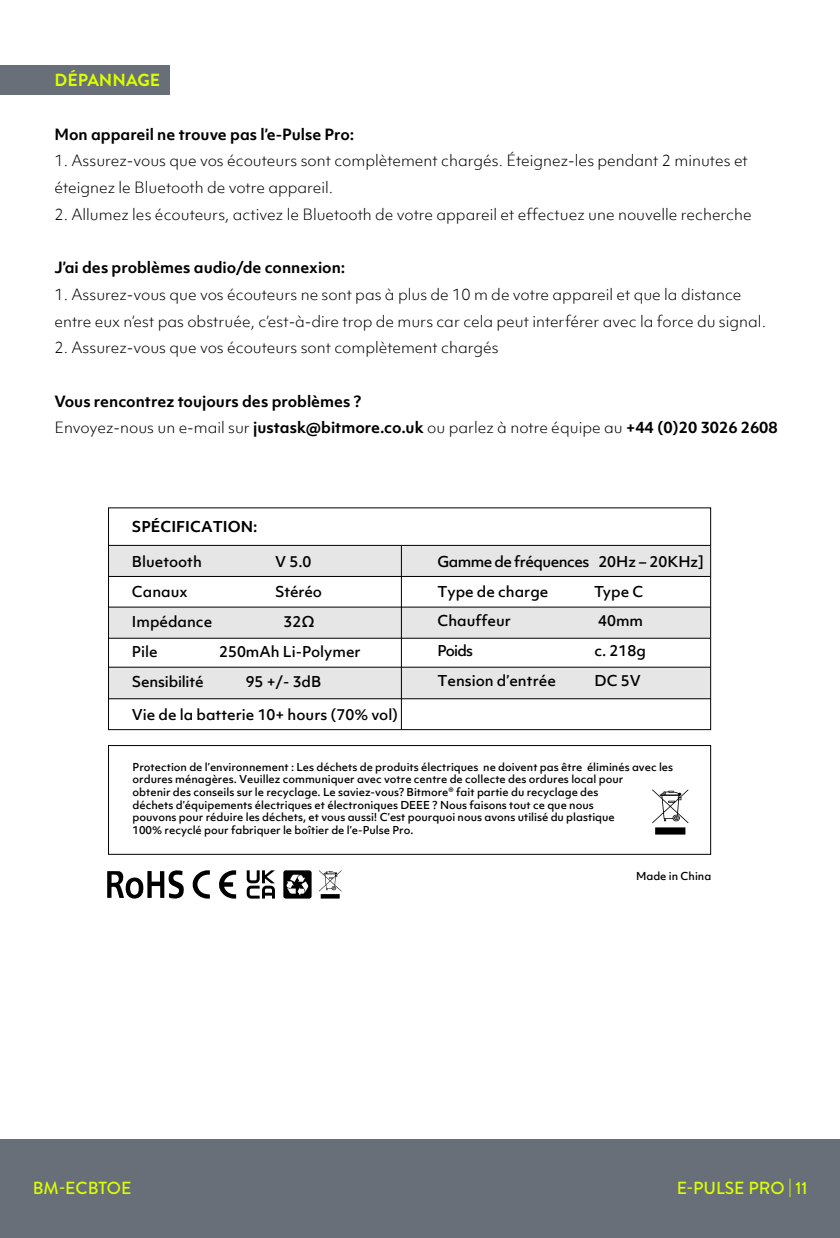
<style>
.page{position:relative;width:840px;height:1238px;background:#fff}
.page>*{position:absolute;margin:0;border:0;box-sizing:border-box;transform-origin:0 0}
.t1{font:500 17.5px "Brandon Grotesque";color:#dbff01}
.t2{font:700 17.5px "Brandon Grotesque";color:#dbff01}
.t3{font:300 14.88px/26.8px "Objektiv Mk 1";color:#000}
.t4{font:700 14.88px/26.8px "Objektiv Mk 1";color:#000}
.t5{font:500 14.35px/29.9px "Objektiv Mk 1";color:#000}
.t6{font:700 14.35px "Objektiv Mk 1";color:#000}
.t7{font:500 10.5px/12.6px "Objektiv Mk 1";color:#000}
.s1{font-weight:300}
</style>
<div class="page">
<div style="left:0;top:65px;width:170px;height:30px;background:#696f79"></div>
<div style="left:0;top:1139px;width:840px;height:98px;background:#696f79"></div>
<div style="left:108px;top:667px;width:602px;height:31px;background:#e6e6e6"></div>
<div style="left:109px;top:545px;width:601px;height:31px;background:#e6e6e6"></div>
<div style="left:109px;top:607px;width:602px;height:31px;background:#e6e6e6"></div>
<hr style="left:109px;top:545px;width:602px;height:1px;background:#000">
<hr style="left:108px;top:576px;width:602px;height:1px;background:#000">
<hr style="left:108px;top:606px;width:602px;height:1px;background:#000">
<hr style="left:108px;top:638px;width:602px;height:1px;background:#000">
<hr style="left:108px;top:667px;width:602px;height:1px;background:#000">
<hr style="left:109px;top:698px;width:602px;height:1px;background:#000">
<hr style="left:401px;top:545px;width:1px;height:184px;background:#000">
<div style="left:108px;top:745px;width:603px;height:109px;border:1px solid #000"></div>
<div style="left:655px;top:827px;width:30px;height:7px;background:#000"></div>
<svg style="left:652px;top:789px;width:37px;height:34px"></svg>
<svg style="left:219px;top:870px;width:17px;height:28px"></svg>
<svg style="left:193px;top:870px;width:17px;height:28px"></svg>
<svg style="left:247px;top:870px;width:28px;height:28px"></svg>
<svg style="left:107px;top:870px;width:77px;height:28px"></svg>
<svg style="left:321px;top:894px;width:19px;height:4px"></svg>
<svg style="left:319px;top:870px;width:23px;height:21px"></svg>
<svg style="left:283px;top:870px;width:29px;height:28px"></svg>
<div style="left:108px;top:507px;width:603px;height:223px;border:1px solid #000"></div>
<h1 class="t2" style="left:54px;top:68px;width:107px">DÉPANNAGE</h1>
<h2 class="t4" style="left:54px;top:120px;width:301px">Mon appareil ne trouve pas l’e-Pulse Pro:</h2>
<h2 class="t3" style="left:54px;top:147px;width:695px">1. Assurez-vous que vos écouteurs sont complètement chargés. Éteignez-les pendant 2 minutes et éteignez le Bluetooth de votre appareil.</h2>
<h2 class="t3" style="left:54px;top:201px;width:699px">2. Allumez les écouteurs, activez le Bluetooth de votre appareil et effectuez une nouvelle recherche</h2>
<h2 class="t4" style="left:54px;top:254px;width:292px">J’ai des problèmes audio/de connexion:</h2>
<h2 class="t3" style="left:54px;top:281px;width:713px">1. Assurez-vous que vos écouteurs ne sont pas à plus de 10 m de votre appareil et que la distance entre eux n’est pas obstruée, c’est-à-dire trop de murs car cela peut interférer avec la force du signal.</h2>
<h2 class="t3" style="left:54px;top:334px;width:446px">2. Assurez-vous que vos écouteurs sont complètement chargés</h2>
<h2 class="t4" style="left:54px;top:387px;width:725px">Vous rencontrez toujours des problèmes ?<br><span class="s1">Envoyez-nous un e-mail sur</span> justask@bitmore.co.uk <span class="s1">ou parlez à notre équipe au</span> +44 (0)20 3026 2608</h2>
<h3 class="t6" style="left:132px;top:516px;width:127px">SPÉCIFICATION:</h3>
<h3 class="t5" style="left:132px;top:546px;width:72px">Bluetooth</h3>
<h3 class="t5" style="left:275px;top:546px;width:38px">V 5.0</h3>
<h3 class="t5" style="left:132px;top:576px;width:57px">Canaux</h3>
<h3 class="t5" style="left:275px;top:576px;width:48px">Stéréo</h3>
<h3 class="t5" style="left:132px;top:606px;width:82px">Impédance</h3>
<h3 class="t5" style="left:284px;top:606px;width:33px">32Ω</h3>
<h3 class="t5" style="left:132px;top:636px;width:27px">Pile</h3>
<h3 class="t5" style="left:219px;top:636px;width:143px">250mAh Li-Polymer</h3>
<h3 class="t5" style="left:132px;top:666px;width:73px">Sensibilité</h3>
<h3 class="t5" style="left:246px;top:666px;width:77px">95 +/- 3dB</h3>
<h3 class="t5" style="left:132px;top:699px;width:268px">Vie de la batterie 10+ hours (70% vol)</h3>
<h3 class="t5" style="left:437px;top:546px;width:268px">Gamme de fréquences 20Hz – 20KHz]<br>Type de charge</h3>
<h3 class="t5" style="left:594px;top:576px;width:51px">Type C</h3>
<h3 class="t5" style="left:437px;top:606px;width:75px">Chauffeur</h3>
<h3 class="t5" style="left:598px;top:606px;width:46px">40mm</h3>
<h3 class="t5" style="left:437px;top:635px;width:37px">Poids</h3>
<h3 class="t5" style="left:594px;top:635px;width:53px">c. 218g</h3>
<h3 class="t5" style="left:437px;top:665px;width:120px">Tension d’entrée</h3>
<h3 class="t5" style="left:594px;top:665px;width:48px">DC 5V</h3>
<p class="t7" style="left:133px;top:760px;width:542px">Protection de l’environnement : Les déchets de produits électriques ne doivent pas être éliminés avec les ordures ménagères. Veuillez communiquer avec votre centre de collecte des ordures local pour<br>obtenir des conseils sur le recyclage. Le saviez-vous? Bitmore® fait partie du recyclage des<br>déchets d’équipements électriques et électroniques DEEE ? Nous faisons tout ce que nous<br>pouvons pour réduire les déchets, et vous aussi! C’est pourquoi nous avons utilisé du plastique<br>100% recyclé pour fabriquer le boîtier de l’e-Pulse Pro.</p>
<p class="t7" style="left:636px;top:869px;width:77px">Made in China</p>
<h1 class="t1" style="left:33px;top:1175px;width:100px">BM-ECBTOE</h1>
<h1 class="t1" style="left:677px;top:1175px;width:132px">E-PULSE PRO | 11</h1>
</div>
